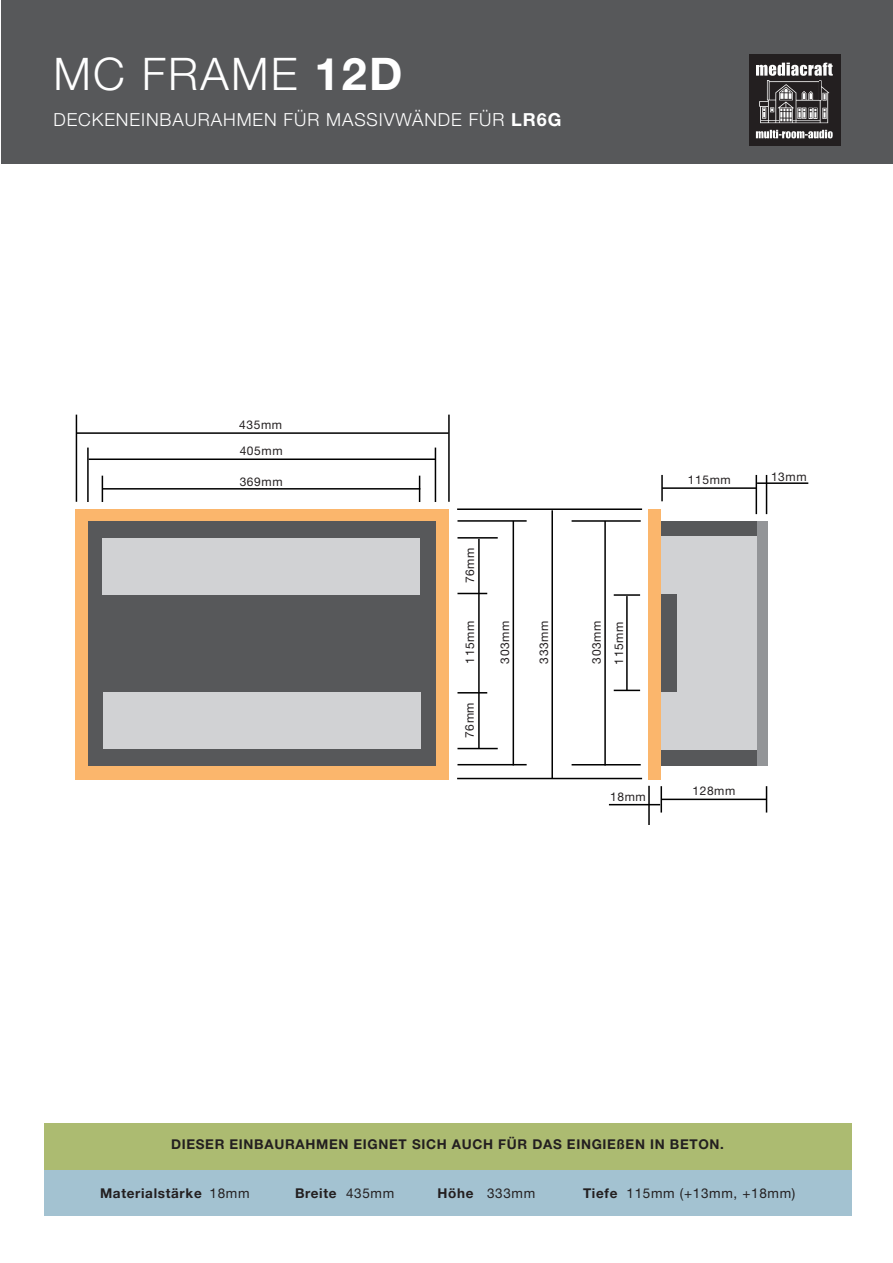
<style>
.page{position:relative;width:893px;height:1263px;background:#fff}
.page>*{position:absolute;margin:0;border:0;box-sizing:border-box;transform-origin:0 0}
.t1{font:45px "Helvetica Neue LT 45 Lt";letter-spacing:.05em;color:#fff}
.t2{font:18px "Helvetica Neue LT 45 Lt";letter-spacing:.05em;color:#fff}
.t3{font:13.5px "Helvetica Neue LT 75 Bd";letter-spacing:.05em;color:#231f20}
.t4{font:13.5px "Helvetica Neue LT 55 Rm";letter-spacing:.05em;color:#231f20}
.t5{font:12px "Helvetica Neue LT 55 Rm";letter-spacing:.05em;color:#231f20}
.s1{font-family:"Helvetica Neue LT 75 Bd"}
.s2{font-family:"Helvetica Neue LT 55 Rm"}
</style>
<div class="page">
<div style="left:75px;top:509px;width:374px;height:270px;background:#fbb66c"></div>
<div style="left:1px;top:0;width:892px;height:164px;background:#57585a"></div>
<div style="left:749px;top:55px;width:91px;height:91px;background:#231f20"></div>
<svg style="left:756px;top:63px;width:77px;height:60px"></svg>
<svg style="left:756px;top:130px;width:77px;height:9px"></svg>
<div style="left:44px;top:1169px;width:808px;height:47px;background:#a3c2d1"></div>
<div style="left:88px;top:521px;width:347px;height:244px;background:#57585a"></div>
<div style="left:103px;top:692px;width:317px;height:57px;background:#d1d2d4"></div>
<hr style="left:87px;top:448px;width:2px;height:54px;background:#000">
<hr style="left:435px;top:448px;width:1px;height:54px;background:#000">
<svg style="left:102px;top:476px;width:1px;height:26px"></svg>
<svg style="left:419px;top:476px;width:1px;height:26px"></svg>
<hr style="left:102px;top:488px;width:318px;height:2px;background:#000">
<hr style="left:89px;top:458px;width:346px;height:2px;background:#000">
<hr style="left:457px;top:520px;width:70px;height:2px;background:#000">
<hr style="left:457px;top:764px;width:70px;height:1px;background:#000">
<hr style="left:457px;top:537px;width:41px;height:2px;background:#000">
<hr style="left:457px;top:748px;width:41px;height:1px;background:#000">
<hr style="left:478px;top:539px;width:2px;height:210px;background:#000">
<hr style="left:513px;top:521px;width:1px;height:244px;background:#000">
<div style="left:661px;top:521px;width:96px;height:244px;background:#57585a"></div>
<div style="left:661px;top:536px;width:96px;height:213px;background:#d1d2d4"></div>
<div style="left:757px;top:521px;width:10px;height:244px;background:#939598"></div>
<hr style="left:661px;top:475px;width:2px;height:26px;background:#000">
<hr style="left:756px;top:475px;width:1px;height:39px;background:#000">
<hr style="left:662px;top:487px;width:94px;height:2px;background:#000">
<hr style="left:766px;top:475px;width:1px;height:39px;background:#000">
<hr style="left:757px;top:482px;width:51px;height:2px;background:#000">
<hr style="left:660px;top:786px;width:2px;height:26px;background:#000">
<svg style="left:766px;top:786px;width:1px;height:26px"></svg>
<hr style="left:661px;top:799px;width:105px;height:1px;background:#000">
<div style="left:661px;top:594px;width:15px;height:98px;background:#57585a"></div>
<svg style="left:614px;top:690px;width:26px;height:1px"></svg>
<hr style="left:614px;top:594px;width:26px;height:2px;background:#000">
<hr style="left:626px;top:596px;width:2px;height:94px;background:#000">
<div style="left:103px;top:538px;width:317px;height:56px;background:#d1d2d4"></div>
<hr style="left:457px;top:593px;width:30px;height:1px;background:#000">
<hr style="left:457px;top:692px;width:30px;height:1px;background:#000">
<div style="left:44px;top:1123px;width:807px;height:46px;background:#acbb71"></div>
<hr style="left:448px;top:415px;width:2px;height:87px;background:#000">
<hr style="left:76px;top:415px;width:1px;height:87px;background:#000">
<hr style="left:77px;top:432px;width:372px;height:2px;background:#000">
<div style="left:648px;top:509px;width:13px;height:270px;background:#fbb66c"></div>
<hr style="left:572px;top:520px;width:69px;height:2px;background:#000">
<hr style="left:572px;top:764px;width:69px;height:1px;background:#000">
<hr style="left:604px;top:521px;width:2px;height:244px;background:#000">
<hr style="left:648px;top:786px;width:2px;height:39px;background:#000">
<hr style="left:609px;top:804px;width:51px;height:1px;background:#000">
<hr style="left:457px;top:508px;width:185px;height:2px;background:#000">
<hr style="left:457px;top:778px;width:185px;height:1px;background:#000">
<hr style="left:551px;top:510px;width:2px;height:268px;background:#000">
<h1 class="t1" style="left:53px;top:46px;width:351px">MC FRAME <span class="s1">12D</span></h1>
<h2 class="t2" style="left:53px;top:108px;width:509px">DECKENEINBAURAHMEN FÜR MASSIVWÄNDE FÜR <span class="s1">LR6G</span></h2>
<p class="t5" style="left:239px;top:417px;width:44px">435mm</p>
<p class="t5" style="left:240px;top:443px;width:44px">405mm</p>
<p class="t5" style="left:240px;top:475px;width:44px">369mm</p>
<p class="t5" style="left:462px;top:583px;width:37px;rotate:-90deg">76mm</p>
<p class="t5" style="left:462px;top:664px;width:44px;rotate:-90deg">115mm</p>
<p class="t5" style="left:497px;top:664px;width:44px;rotate:-90deg">303mm</p>
<p class="t5" style="left:462px;top:738px;width:37px;rotate:-90deg">76mm</p>
<p class="t5" style="left:536px;top:664px;width:44px;rotate:-90deg">333mm</p>
<p class="t5" style="left:688px;top:472px;width:44px">115mm</p>
<p class="t5" style="left:771px;top:469px;width:37px">13mm</p>
<p class="t5" style="left:589px;top:664px;width:44px;rotate:-90deg">303mm</p>
<p class="t5" style="left:611px;top:665px;width:44px;rotate:-90deg">115mm</p>
<p class="t5" style="left:610px;top:789px;width:37px">18mm</p>
<p class="t5" style="left:692px;top:784px;width:44px">128mm</p>
<p class="t3" style="left:171px;top:1136px;width:554px">DIESER EINBAURAHMEN EIGNET SICH AUCH FÜR DAS EINGIEßEN IN BETON.</p>
<p class="t3" style="left:100px;top:1185px;width:151px">Materialstärke <span class="s2">18mm</span></p>
<p class="t3" style="left:295px;top:1185px;width:101px">Breite <span class="s2">435mm</span></p>
<p class="t4" style="left:438px;top:1185px;width:99px"><span class="s1">Höhe</span> 333mm</p>
<p class="t4" style="left:583px;top:1185px;width:214px"><span class="s1">Tiefe</span> 115mm (+13mm, +18mm)</p>
</div>
